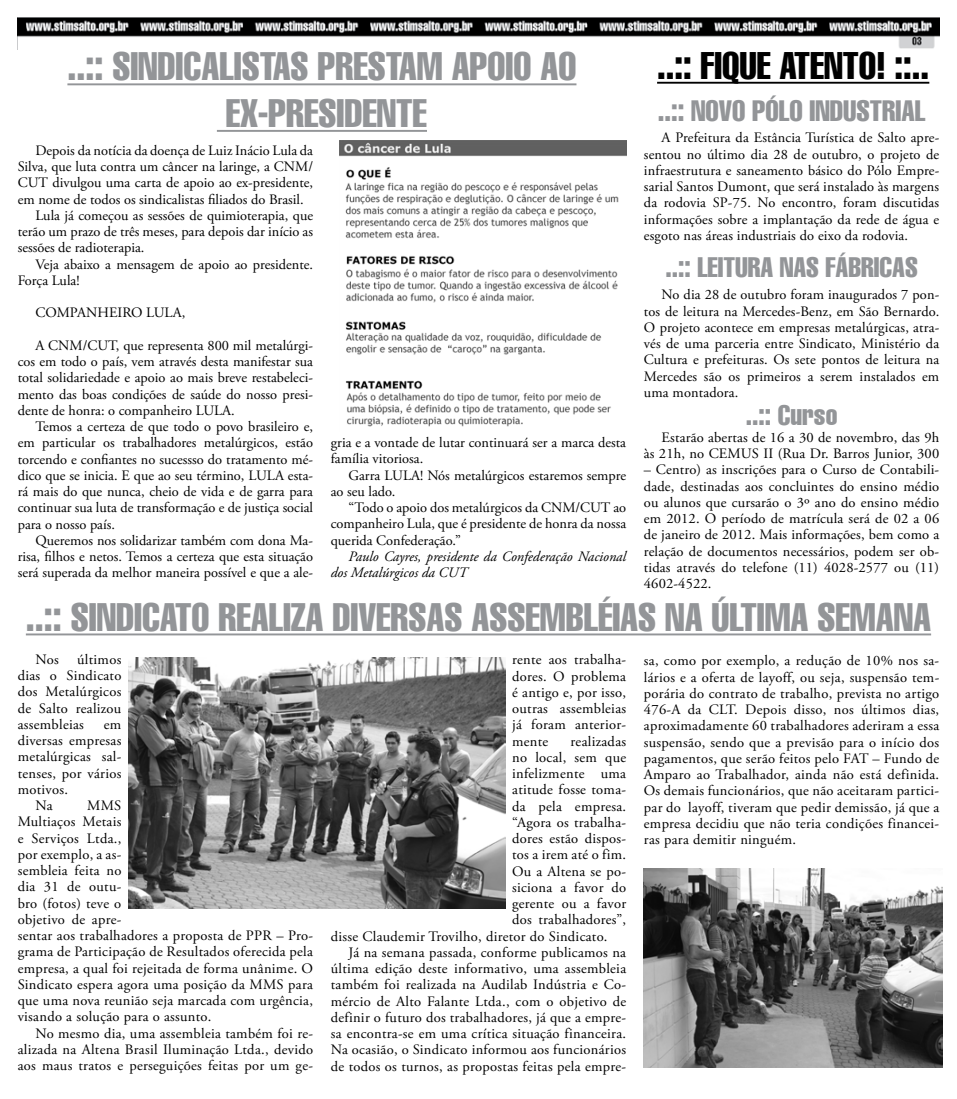
<style>
.page{position:relative;width:957px;height:1099px;background:#fff}
.page>*{position:absolute;margin:0;border:0;box-sizing:border-box;transform-origin:0 0}
.t1{font:extra-condensed 38.75px/46.5px "Helvetica LT";color:#939598;text-align:center}
.t2{font:extra-condensed 37.5px "Helvetica LT";color:#000}
.t3{font:extra-condensed 28.75px "Helvetica LT";color:#939598}
.t4{font:extra-condensed 27.5px "Helvetica LT";color:#939598}
.t5{font:14.38px/16.2px "Adobe Garamond Pro";letter-spacing:.02em;color:#000;text-align:justify}
.t6{font:14.38px/16.2px "Adobe Garamond Pro";color:#000}
.t7{font:italic 14.38px/16.2px "Adobe Garamond Pro";color:#000}
</style>
<div class="page">
<img style="left:17px;top:18px;width:922px;height:32px">
<img style="left:339px;top:140px;width:287px;height:287px">
<img style="left:644px;top:868px;width:298px;height:199px">
<img style="left:128px;top:657px;width:377px;height:251px">
<hr style="left:67px;top:83px;width:509px;height:2px;background:#939598">
<hr style="left:217px;top:130px;width:210px;height:2px;background:#939598">
<hr style="left:657px;top:82px;width:272px;height:2px;background:#000">
<hr style="left:26px;top:633px;width:905px;height:2px;background:#939598">
<h1 class="t1" style="left:67px;top:43px;width:510px">..:: SINDICALISTAS PRESTAM APOIO AO<br>EX-PRESIDENTE</h1>
<h2 class="t2" style="left:657px;top:42px;width:274px">..:: FIQUE ATENTO! ::..</h2>
<h3 class="t3" style="left:658px;top:92px;width:269px">..:: NOVO PÓLO INDUSTRIAL</h3>
<p class="t6" style="left:35px;top:143px;width:279px">Depois da notícia da doença de Luiz Inácio Lula da</p>
<p class="t6" style="left:18px;top:159px;width:297px">Silva, que luta contra um câncer na laringe, a CNM/</p>
<p class="t6" style="left:18px;top:175px;width:297px">CUT divulgou uma carta de apoio ao ex-presidente,</p>
<p class="t6" style="left:18px;top:191px;width:287px">em nome de todos os sindicalistas filiados do Brasil.</p>
<p class="t6" style="left:35px;top:208px;width:279px">Lula já começou as sessões de quimioterapia, que</p>
<p class="t6" style="left:18px;top:224px;width:297px">terão um prazo de três meses, para depois dar início as</p>
<p class="t6" style="left:18px;top:240px;width:128px">sessões de radioterapia.</p>
<p class="t6" style="left:35px;top:256px;width:279px">Veja abaixo a mensagem de apoio ao presidente.</p>
<p class="t6" style="left:18px;top:273px;width:63px">Força Lula!</p>
<p class="t6" style="left:35px;top:305px;width:151px">COMPANHEIRO LULA,</p>
<p class="t5" style="left:18px;top:338px;width:297px;text-indent:18px">A CNM/CUT, que representa 800 mil metalúrgi&shy;cos em todo o país, vem através desta manifestar sua total solidariedade e apoio ao mais breve restabeleci&shy;mento das boas condições de saúde do nosso presi&shy;dente de honra: o companheiro LULA.</p>
<p class="t5" style="left:18px;top:419px;width:297px;text-indent:18px">Temos a certeza de que todo o povo brasileiro e, em particular os trabalhadores metalúrgicos, estão torcendo e confiantes no sucessso do tratamento mé&shy;dico que se inicia. E que ao seu término, LULA esta&shy;rá mais do que nunca, cheio de vida e de garra para continuar sua luta de transformação e de justiça social para o nosso país.</p>
<p class="t5" style="left:18px;top:532px;width:297px;text-indent:18px">Queremos nos solidarizar também com dona Ma&shy;risa, filhos e netos. Temos a certeza que esta situação será superada da melhor maneira possível e que a ale-</p>
<p class="t6" style="left:331px;top:435px;width:297px">gria e a vontade de lutar continuará ser a marca desta família vitoriosa.</p>
<p class="t6" style="left:331px;top:467px;width:297px;text-indent:18px">Garra LULA! Nós metalúrgicos estaremos sempre ao seu lado.</p>
<p class="t5" style="left:331px;top:500px;width:297px;text-indent:18px">“Todo o apoio dos metalúrgicos da CNM/CUT ao companheiro Lula, que é presidente de honra da nossa querida Confederação.”</p>
<p class="t7" style="left:331px;top:548px;width:297px;text-indent:18px">Paulo Cayres, presidente da Confederação Nacional dos Metalúrgicos da CUT</p>
<p class="t5" style="left:644px;top:130px;width:297px;text-indent:18px">A Prefeitura da Estância Turística de Salto apre&shy;sentou no último dia 28 de outubro, o projeto de infraestrutura e saneamento básico do Pólo Empre&shy;sarial Santos Dumont, que será instalado às margens da rodovia SP-75. No encontro, foram discutidas informações sobre a implantação da rede de água e esgoto nas áreas industriais do eixo da rodovia.</p>
<h3 class="t4" style="left:665px;top:249px;width:254px">..:: LEITURA NAS FÁBRICAS</h3>
<p class="t5" style="left:644px;top:287px;width:297px;text-indent:18px">No dia 28 de outubro foram inaugurados 7 pon&shy;tos de leitura na Mercedes-Benz, em São Bernardo.<br>O projeto acontece em empresas metalúrgicas, atra&shy;vés de uma parceria entre Sindicato, Ministério da Cultura e prefeituras. Os sete pontos de leitura na Mercedes são os primeiros a serem instalados em uma montadora.</p>
<h3 class="t4" style="left:746px;top:398px;width:93px">..:: CURSO</h3>
<p class="t5" style="left:644px;top:430px;width:297px;text-align:right">Estarão abertas de 16 a 30 de novembro, das 9h<br>às 21h, no CEMUS II (Rua Dr. Barros Junior, 300</p>
<p class="t5" style="left:644px;top:462px;width:297px">– Centro) as inscrições para o Curso de Contabili&shy;dade, destinadas aos concluintes do ensino médio ou alunos que cursarão o 3º ano do ensino médio em 2012. O período de matrícula será de 02 a 06 de janeiro de 2012. Mais informações, bem como a relação de documentos necessários, podem ser ob&shy;tidas através do telefone (11) 4028-2577 ou (11)<br>4602-4522.</p>
<h1 class="t1" style="left:26px;top:593px;width:869px">..:: SINDICATO REALIZA DIVERSAS ASSEMBLÉIAS NA ÚLTIMA SEMANA</h1>
<p class="t5" style="left:18px;top:651px;width:105px;text-indent:60px">últimos dias o Sindicato dos Metalúrgicos de Salto realizou assembleias</p>
<p class="t5" style="left:35px;top:651px;width:25px">Nos</p>
<p class="t5" style="left:104px;top:716px;width:19px">em</p>
<p class="t5" style="left:18px;top:733px;width:105px">diversas empresas</p>
<p class="t5" style="left:18px;top:749px;width:105px">metalúrgicas sal-</p>
<p class="t5" style="left:18px;top:765px;width:105px">tenses, por vários</p>
<p class="t5" style="left:18px;top:781px;width:52px">motivos.</p>
<p class="t5" style="left:35px;top:798px;width:19px">Na</p>
<p class="t5" style="left:18px;top:798px;width:297px;text-align:left;text-indent:69px">MMS<br>Multiaços Metais<br>e Serviços Ltda.,<br>por exemplo, a as-<br>sembleia feita no<br>dia 31 de outu-<br>bro (fotos) teve o<br>objetivo de apre-<br>sentar aos trabalhadores a proposta de PPR – Pro&shy;grama de Participação de Resultados oferecida pela empresa, a qual foi rejeitada de forma unânime. O<br>Sindicato espera agora uma posição da MMS para que uma nova reunião seja marcada com urgência, visando a solução para o assunto.</p>
<p class="t5" style="left:18px;top:1025px;width:297px;text-indent:18px">No mesmo dia, uma assembleia também foi re&shy;alizada na Altena Brasil Iluminação Ltda., devido aos maus tratos e perseguições feitas por um ge-</p>
<p class="t5" style="left:512px;top:652px;width:115px">rente aos trabalha&shy;dores. O problema é antigo e, por isso, outras assembleias já foram anterior&shy;mente</p>
<p class="t5" style="left:570px;top:733px;width:57px">realizadas</p>
<p class="t5" style="left:512px;top:749px;width:115px">no local, sem que</p>
<p class="t5" style="left:512px;top:766px;width:115px">infelizmente uma</p>
<p class="t5" style="left:512px;top:782px;width:115px">atitude fosse toma-</p>
<p class="t5" style="left:512px;top:798px;width:115px">da pela empresa.</p>
<p class="t5" style="left:512px;top:814px;width:115px">“Agora os trabalha-</p>
<p class="t5" style="left:512px;top:831px;width:115px">dores estão dispos-</p>
<p class="t5" style="left:512px;top:847px;width:115px">tos a irem até o fim.</p>
<p class="t5" style="left:512px;top:863px;width:115px">Ou a Altena se po-</p>
<p class="t5" style="left:512px;top:879px;width:115px">siciona a favor do</p>
<p class="t5" style="left:512px;top:895px;width:115px">gerente ou a favor</p>
<p class="t5" style="left:512px;top:912px;width:115px">dos trabalhadores”,</p>
<p class="t5" style="left:331px;top:928px;width:278px">disse Claudemir Trovilho, diretor do Sindicato.</p>
<p class="t5" style="left:348px;top:944px;width:279px">Já na semana passada, conforme publicamos na</p>
<p class="t5" style="left:331px;top:960px;width:297px">última edição deste informativo, uma assembleia</p>
<p class="t5" style="left:331px;top:977px;width:297px">também foi realizada na Audilab Indústria e Co-</p>
<p class="t5" style="left:331px;top:993px;width:297px">mércio de Alto Falante Ltda., com o objetivo de</p>
<p class="t5" style="left:331px;top:1009px;width:297px">definir o futuro dos trabalhadores, já que a empre-</p>
<p class="t5" style="left:331px;top:1025px;width:297px">sa encontra-se em uma crítica situação financeira.</p>
<p class="t5" style="left:331px;top:1042px;width:297px">Na ocasião, o Sindicato informou aos funcionários</p>
<p class="t5" style="left:331px;top:1058px;width:297px">de todos os turnos, as propostas feitas pela empre-</p>
<p class="t5" style="left:644px;top:653px;width:297px">sa, como por exemplo, a redução de 10% nos sa&shy;lários e a oferta de layoff, ou seja, suspensão tem&shy;porária do contrato de trabalho, prevista no artigo 476-A da CLT. Depois disso, nos últimos dias, aproximadamente 60 trabalhadores aderiram a essa suspensão, sendo que a previsão para o início dos pagamentos, que serão feitos pelo FAT – Fundo de Amparo ao Trabalhador, ainda não está definida.<br>Os demais funcionários, que não aceitaram partici&shy;par do layoff, tiveram que pedir demissão, já que a empresa decidiu que não teria condições financei&shy;ras para demitir ninguém.</p>
</div>
